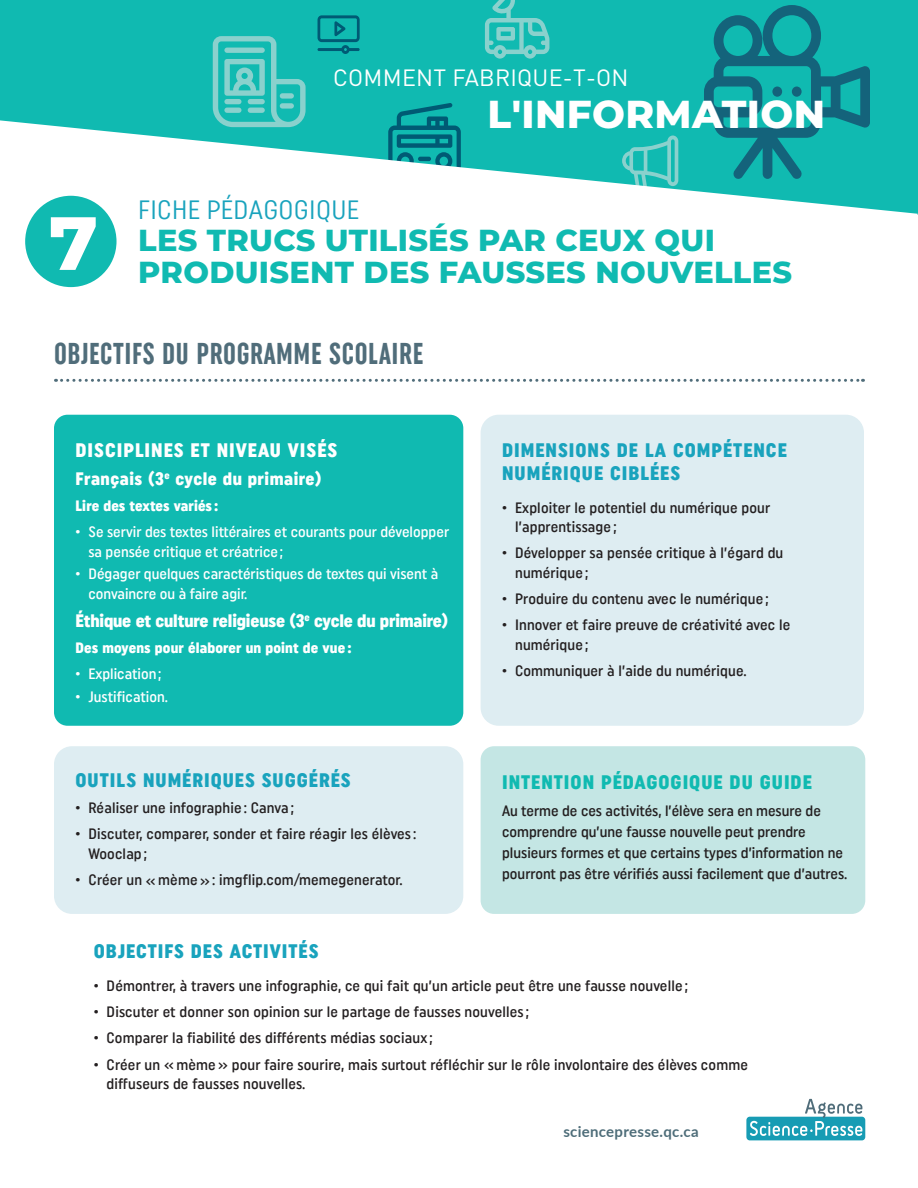
<style>
.page{position:relative;width:918px;height:1188px;background:#fff}
.page>*{position:absolute;margin:0;border:0;box-sizing:border-box;transform-origin:0 0}
.t1{font:800 75.3px "Montserrat";color:#fff}
.t2{font:800 39px "Montserrat";letter-spacing:.01em;color:#fff}
.t3{font:800 30.3px "Montserrat";letter-spacing:.01em;color:#10bab1}
.Titre_1{font:30px "Uniform Extra Condensed 3";letter-spacing:.02em;color:#506d7a}
.t4{font:26.4px "Uniform Condensed 6";letter-spacing:.01em;color:#19a3bd}
.t5{font:23.25px "DINOT";letter-spacing:.01em;color:#fff}
.Titre_3{font:19.5px/22.5px "Uniform Condensed 3";letter-spacing:.05em;color:#19a3bd}
.Titre_3-2{font:19.5px "Uniform Condensed 3";letter-spacing:.05em;color:#10bab1}
.Titre_3-3{font:19.5px "Uniform Condensed 3";letter-spacing:.05em;color:#fff}
.t6{font:18px "Uniform Condensed 3";letter-spacing:-.01em;color:#fff}
.t7{font:18px "Uniform Condensed 3";letter-spacing:.03em;color:#fff}
.t8{font:15px/19.5px "Uniform Condensed 2";letter-spacing:.01em;color:#231f20}
.t9{font:15px/19.5px "Uniform Condensed 2";color:#fff}
.t10{font:15px "Uniform Condensed 3";letter-spacing:.01em;color:#fff}
.t11{font:700 15px "Lato";letter-spacing:.02em;color:#4e6d79}
</style>
<div class="page">
<div style="left:0;top:0;width:918px;height:120px;background:#10bab1"></div>
<svg style="left:704px;top:5px;width:166px;height:115px;background:#119a9d"></svg>
<div style="left:772px;top:87px;width:10px;height:10px;background:#14637b;border-radius:50%"></div>
<div style="left:792px;top:87px;width:10px;height:10px;background:#14637b;border-radius:50%"></div>
<svg style="left:388px;top:103px;width:73px;height:17px"></svg>
<svg style="left:318px;top:15px;width:42px;height:39px;background:#0a989b"></svg>
<svg style="left:485px;top:0;width:64px;height:59px;background:#41c3bc"></svg>
<svg style="left:56px;top:379px;width:807px;height:3px"></svg>
<div style="left:746px;top:1117px;width:119px;height:23px;background:#179cb4;border-radius:3px"></div>
<svg style="left:750px;top:1099px;width:112px;height:37px"></svg>
<div style="left:54px;top:746px;width:409px;height:168px;background:#deedf2;border-radius:18px"></div>
<div style="left:54px;top:415px;width:409px;height:311px;background:#10bab1;border-radius:14px"></div>
<div style="left:481px;top:415px;width:383px;height:311px;background:#deedf2;border-radius:18px"></div>
<div style="left:481px;top:746px;width:384px;height:168px;background:#c4e6e4;border-radius:14px"></div>
<svg style="left:0;top:120px;width:918px;height:168px"></svg>
<svg style="left:213px;top:36px;width:93px;height:91px;background:#44c3bc"></svg>
<div style="left:25px;top:196px;width:92px;height:91px;background:#10bab1;border-radius:50%"></div>
<p class="t5" style="left:333px;top:62px;width:297px">COMMENT FABRIQUE-T-ON</p>
<p class="t1" style="left:47px;top:188px;width:54px">7</p>
<p class="t2" style="left:488px;top:85px;width:339px">L'INFORMATION</p>
<p class="t4" style="left:138px;top:194px;width:222px">FICHE PÉDAGOGIQUE</p>
<p class="t3" style="left:138px;top:218px;width:578px">LES TRUCS UTILISÉS PAR CEUX QUI</p>
<p class="t3" style="left:138px;top:250px;width:655px">PRODUISENT DES FAUSSES NOUVELLES</p>
<p class="Titre_1" style="left:54px;top:336px;width:371px">OBJECTIFS DU PROGRAMME SCOLAIRE</p>
<p class="Titre_3-3" style="left:76px;top:439px;width:263px">DISCIPLINES ET NIVEAU VISÉS</p>
<p class="t7" style="left:76px;top:468px;width:248px">Français (3<sup>e</sup> cycle du primaire)</p>
<p class="t10" style="left:76px;top:497px;width:144px">Lire des textes variés :</p>
<p class="t9" style="left:89px;top:522px;width:362px;text-indent:-13px">• Se servir des textes littéraires et courants pour développer sa pensée critique et créatrice;</p>
<p class="t9" style="left:89px;top:564px;width:351px;text-indent:-13px">• Dégager quelques caractéristiques de textes qui visent à convaincre ou à faire agir.</p>
<p class="t6" style="left:76px;top:610px;width:374px">Éthique et culture religieuse (3<sup>e</sup> cycle du primaire)</p>
<p class="t10" style="left:76px;top:639px;width:278px">Des moyens pour élaborer un point de vue :</p>
<p class="t9" style="left:76px;top:664px;width:87px">• Explication;</p>
<p class="t9" style="left:76px;top:686px;width:94px">• Justification.</p>
<p class="Titre_3" style="left:76px;top:768px;width:277px">OUTILS NUMÉRIQUES SUGGÉRÉS</p>
<p class="t8" style="left:76px;top:798px;width:220px">• Réaliser une infographie : Canva ;</p>
<p class="t8" style="left:89px;top:824px;width:329px;text-indent:-13px">• Discuter, comparer, sonder et faire réagir les élèves :<br>Wooclap ;</p>
<p class="t8" style="left:76px;top:870px;width:328px">• Créer un «mème»: imgflip.com/memegenerator.</p>
<p class="Titre_3" style="left:502px;top:439px;width:286px">DIMENSIONS DE LA COMPÉTENCE<br>NUMÉRIQUE CIBLÉES</p>
<p class="t8" style="left:515px;top:497px;width:257px;text-indent:-13px">• Exploiter le potentiel du numérique pour l’apprentissage ;</p>
<p class="t8" style="left:515px;top:543px;width:270px;text-indent:-13px">• Développer sa pensée critique à l’égard du numérique ;</p>
<p class="t8" style="left:502px;top:589px;width:268px">• Produire du contenu avec le numérique ;</p>
<p class="t8" style="left:515px;top:615px;width:277px;text-indent:-13px">• Innover et faire preuve de créativité avec le numérique ;</p>
<p class="t8" style="left:502px;top:661px;width:246px">• Communiquer à l’aide du numérique.</p>
<p class="Titre_3-2" style="left:502px;top:770px;width:311px">INTENTION PÉDAGOGIQUE DU GUIDE</p>
<p class="t8" style="left:502px;top:800px;width:347px;line-height:21px">Au terme de ces activités, l’élève sera en mesure de comprendre qu’une fausse nouvelle peut prendre plusieurs formes et que certains types d’information ne pourront pas être vérifiés aussi facilement que d’autres.</p>
<p class="Titre_3" style="left:94px;top:940px;width:226px">OBJECTIFS DES ACTIVITÉS</p>
<p class="t8" style="left:94px;top:976px;width:596px">• Démontrer, à travers une infographie, ce qui fait qu’un article peut être une fausse nouvelle ;</p>
<p class="t8" style="left:94px;top:1002px;width:437px">• Discuter et donner son opinion sur le partage de fausses nouvelles ;</p>
<p class="t8" style="left:94px;top:1028px;width:341px">• Comparer la fiabilité des différents médias sociaux ;</p>
<p class="t8" style="left:107px;top:1054px;width:643px;text-indent:-13px">• Créer un «mème» pour faire sourire, mais surtout réfléchir sur le rôle involontaire des élèves comme diffuseurs de fausses nouvelles.</p>
<p class="t11" style="left:563px;top:1120px;width:137px">sciencepresse.qc.ca</p>
</div>
